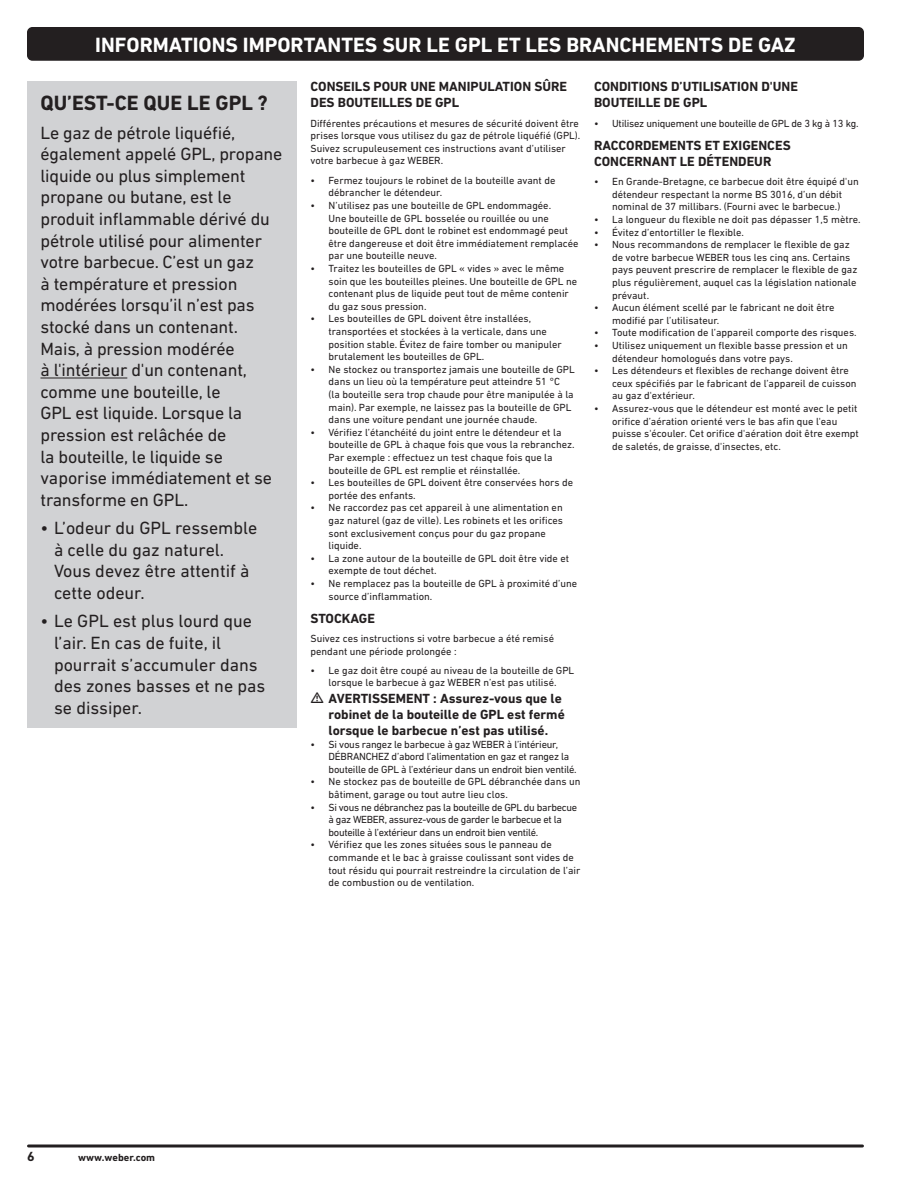
<style>
.page{position:relative;width:918px;height:1188px;background:#fff}
.page>*{position:absolute;margin:0;border:0;box-sizing:border-box;transform-origin:0 0}
.t1{font:700 21px "DIN Next LT Pro";color:#fff}
.t2{font:700 21px "DIN Next LT Pro";color:#231f20}
.t3{font:18px/21.6px "DIN Next LT Pro";letter-spacing:-.01em;color:#231f20}
.t4{font:700 13.5px/16.2px "DIN Next LT Pro";color:#231f20}
.t5{font:10.5px/12.6px "DIN Next LT Pro";color:#231f20}
.t6{font:10.5px/12.6px "DIN Next LT Pro";letter-spacing:-.02em;color:#231f20}
.t7{font:10.5px/12.6px "DIN Next LT Pro";letter-spacing:-.03em;color:#231f20}
.t8{font:700 10.5px "DIN Next LT Pro";color:#231f20}
</style>
<div class="page">
<div style="left:27px;top:27px;width:837px;height:34px;background:#231f20;border-radius:5px"></div>
<svg style="left:28px;top:1144px;width:834px;height:4px;background:#595657"></svg>
<div style="left:27px;top:81px;width:270px;height:646px;background:#d1d2d4"></div>
<hr style="left:40px;top:378px;width:87px;height:1px;background:#231f20">
<h1 class="t1" style="left:95px;top:32px;width:702px">INFORMATIONS IMPORTANTES SUR LE GPL ET LES BRANCHEMENTS DE GAZ</h1>
<h1 class="t2" style="left:40px;top:91px;width:229px">QU’EST-CE QUE LE GPL ?</h1>
<p class="t3" style="left:40px;top:121px;width:243px">Le gaz de pétrole liquéfié, également appelé GPL, propane liquide ou plus simplement propane ou butane, est le produit inflammable dérivé du pétrole utilisé pour alimenter votre barbecue. C’est un gaz<br>à température et pression modérées lorsqu’il n’est pas stocké dans un contenant.<br>Mais, à pression modérée<br>à l'intérieur d'un contenant, comme une bouteille, le<br>GPL est liquide. Lorsque la pression est relâchée de<br>la bouteille, le liquide se vaporise immédiatement et se transforme en GPL.</p>
<h2 class="t3" style="left:54px;top:517px;width:205px;text-indent:-14px">• L’odeur du GPL ressemble à celle du gaz naturel.<br>Vous devez être attentif à cette odeur.</h2>
<h2 class="t3" style="left:54px;top:610px;width:213px;text-indent:-14px">• Le GPL est plus lourd que l’air. En cas de fuite, il pourrait s’accumuler dans des zones basses et ne pas se dissiper.</h2>
<p class="t4" style="left:310px;top:78px;width:258px">CONSEILS POUR UNE MANIPULATION SÛRE<br>DES BOUTEILLES DE GPL</p>
<p class="t5" style="left:310px;top:117px;width:271px">Différentes précautions et mesures de sécurité doivent être prises lorsque vous utilisez du gaz de pétrole liquéfié (GPL).<br>Suivez scrupuleusement ces instructions avant d’utiliser votre barbecue à gaz WEBER.</p>
<p class="t5" style="left:329px;top:174px;width:228px;text-indent:-18px">• Fermez toujours le robinet de la bouteille avant de débrancher le détendeur.</p>
<p class="t5" style="left:329px;top:199px;width:251px;text-indent:-18px">• N’utilisez pas une bouteille de GPL endommagée.<br>Une bouteille de GPL bosselée ou rouillée ou une bouteille de GPL dont le robinet est endommagé peut être dangereuse et doit être immédiatement remplacée par une bouteille neuve.</p>
<p class="t5" style="left:329px;top:262px;width:250px;text-indent:-18px">• Traitez les bouteilles de GPL « vides » avec le même soin que les bouteilles pleines. Une bouteille de GPL ne contenant plus de liquide peut tout de même contenir du gaz sous pression.</p>
<p class="t5" style="left:329px;top:312px;width:235px;text-indent:-18px">• Les bouteilles de GPL doivent être installées, transportées et stockées à la verticale, dans une position stable. Évitez de faire tomber ou manipuler brutalement les bouteilles de GPL.</p>
<p class="t5" style="left:329px;top:363px;width:248px;text-indent:-18px">• Ne stockez ou transportez jamais une bouteille de GPL dans un lieu où la température peut atteindre 51 °C<br>(la bouteille sera trop chaude pour être manipulée à la main). Par exemple, ne laissez pas la bouteille de GPL dans une voiture pendant une journée chaude.</p>
<p class="t5" style="left:329px;top:426px;width:248px;text-indent:-18px">• Vérifiez l’étanchéité du joint entre le détendeur et la bouteille de GPL à chaque fois que vous la rebranchez.<br>Par exemple : effectuez un test chaque fois que la bouteille de GPL est remplie et réinstallée.</p>
<p class="t5" style="left:329px;top:476px;width:246px;text-indent:-18px">• Les bouteilles de GPL doivent être conservées hors de portée des enfants.</p>
<p class="t5" style="left:329px;top:501px;width:236px;text-indent:-18px">• Ne raccordez pas cet appareil à une alimentation en gaz naturel (gaz de ville). Les robinets et les orifices sont exclusivement conçus pour du gaz propane liquide.</p>
<p class="t5" style="left:329px;top:552px;width:242px;text-indent:-18px">• La zone autour de la bouteille de GPL doit être vide et exempte de tout déchet.</p>
<p class="t5" style="left:329px;top:577px;width:250px;text-indent:-18px">• Ne remplacez pas la bouteille de GPL à proximité d’une source d’inflammation.</p>
<p class="t4" style="left:310px;top:610px;width:66px">STOCKAGE</p>
<p class="t5" style="left:310px;top:632px;width:245px">Suivez ces instructions si votre barbecue a été remisé pendant une période prolongée :</p>
<p class="t5" style="left:310px;top:664px;width:265px;text-align:center">• Le gaz doit être coupé au niveau de la bouteille de GPL lorsque le barbecue à gaz WEBER n’est pas utilisé.</p>
<p class="t4" style="left:329px;top:690px;width:238px">AVERTISSEMENT : Assurez-vous que le robinet de la bouteille de GPL est fermé lorsque le barbecue n’est pas utilisé.</p>
<p class="t6" style="left:329px;top:738px;width:250px;text-indent:-18px">• Si vous rangez le barbecue à gaz WEBER à l’intérieur,<br>DÉBRANCHEZ d’abord l’alimentation en gaz et rangez la bouteille de GPL à l’extérieur dans un endroit bien ventilé.</p>
<p class="t5" style="left:329px;top:775px;width:253px;text-indent:-18px">• Ne stockez pas de bouteille de GPL débranchée dans un bâtiment, garage ou tout autre lieu clos.</p>
<p class="t7" style="left:329px;top:801px;width:250px;text-indent:-18px">• Si vous ne débranchez pas la bouteille de GPL du barbecue à gaz WEBER, assurez-vous de garder le barbecue et la bouteille à l’extérieur dans un endroit bien ventilé.</p>
<p class="t5" style="left:329px;top:838px;width:253px;text-indent:-18px">• Vérifiez que les zones situées sous le panneau de commande et le bac à graisse coulissant sont vides de tout résidu qui pourrait restreindre la circulation de l’air de combustion ou de ventilation.</p>
<p class="t4" style="left:594px;top:78px;width:205px">CONDITIONS D’UTILISATION D'UNE<br>BOUTEILLE DE GPL</p>
<p class="t6" style="left:594px;top:117px;width:266px">• Utilisez uniquement une bouteille de GPL de 3 kg à 13 kg.</p>
<p class="t4" style="left:594px;top:137px;width:198px">RACCORDEMENTS ET EXIGENCES<br>CONCERNANT LE DÉTENDEUR</p>
<p class="t5" style="left:594px;top:175px;width:266px;text-align:center">• En Grande-Bretagne, ce barbecue doit être équipé d'un détendeur respectant la norme BS 3016, d’un débit nominal de 37 millibars. (Fourni avec le barbecue.)</p>
<p class="t5" style="left:594px;top:213px;width:268px">• La longueur du flexible ne doit pas dépasser 1,5 mètre.</p>
<p class="t5" style="left:594px;top:226px;width:152px">• Évitez d’entortiller le flexible.</p>
<p class="t5" style="left:612px;top:238px;width:247px;text-indent:-18px">• Nous recommandons de remplacer le flexible de gaz de votre barbecue WEBER tous les cinq ans. Certains pays peuvent prescrire de remplacer le flexible de gaz plus régulièrement, auquel cas la législation nationale prévaut.</p>
<p class="t5" style="left:612px;top:301px;width:224px;text-indent:-18px">• Aucun élément scellé par le fabricant ne doit être modifié par l’utilisateur.</p>
<p class="t5" style="left:594px;top:326px;width:264px">• Toute modification de l’appareil comporte des risques.</p>
<p class="t5" style="left:612px;top:339px;width:237px;text-indent:-18px">• Utilisez uniquement un flexible basse pression et un détendeur homologués dans votre pays.</p>
<p class="t5" style="left:612px;top:364px;width:246px;text-indent:-18px">• Les détendeurs et flexibles de rechange doivent être ceux spécifiés par le fabricant de l’appareil de cuisson au gaz d'extérieur.</p>
<p class="t5" style="left:612px;top:402px;width:248px;text-indent:-18px">• Assurez-vous que le détendeur est monté avec le petit orifice d’aération orienté vers le bas afin que l'eau puisse s'écouler. Cet orifice d'aération doit être exempt de saletés, de graisse, d'insectes, etc.</p>
<p class="t4" style="left:27px;top:1148px;width:9px">6</p>
<p class="t8" style="left:78px;top:1151px;width:78px">www.weber.com</p>
</div>
